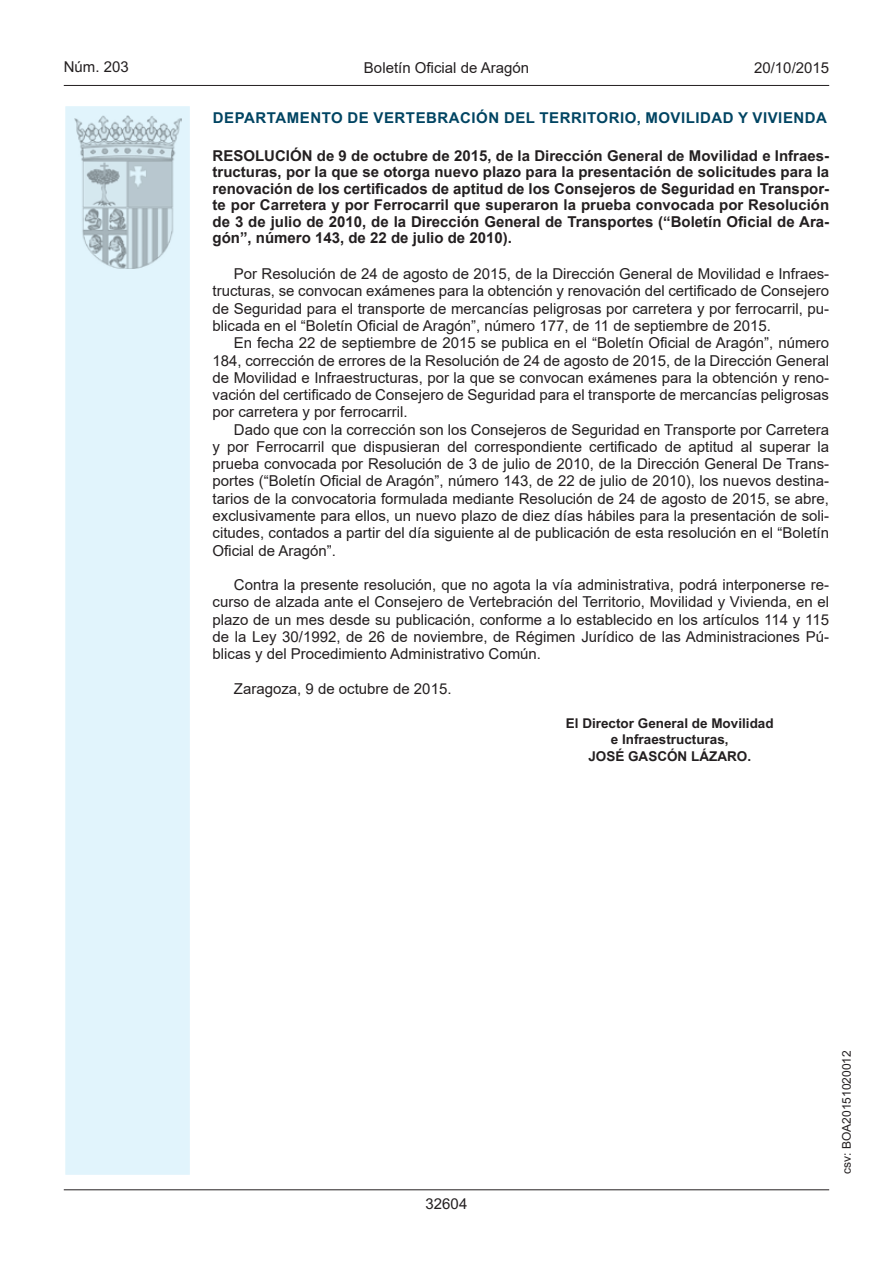
<style>
.page{position:relative;width:893px;height:1263px;background:#fff}
.page>*{position:absolute;margin:0;border:0;box-sizing:border-box;transform-origin:0 0}
.t1{font:15px/17.2px "Arial";color:#231f20;text-align:justify}
.t2{font:15px/16.5px "Arial Bold MT2";color:#231f20}
.t3{font:700 15px/16.5px "Arial";color:#231f20}
.t4{font:15px "Arial Bold MT2";letter-spacing:.035em;color:#004462}
.t5{font:15px "Arial MT2";color:#231f20}
.t6{font:13.5px/16.5px "Arial Bold MT2";color:#231f20;text-align:center}
.t7{font:700 13.5px "Arial";color:#231f20}
.t8{font:12px "Arial MT2";color:#231f20}
.s1{font-family:"Arial Bold MT2";font-weight:400}
</style>
<div class="page">
<hr style="left:64px;top:85px;width:765px;height:1px;background:#231f20">
<div style="left:64px;top:105px;width:127px;height:1071px;background:#e1f4fc;border:2px solid #fff"></div>
<img style="left:75px;top:115px;width:106px;height:153px">
<hr style="left:64px;top:1189px;width:765px;height:1px;background:#231f20">
<p class="t5" style="left:64px;top:57px;width:67px">Núm. 203</p>
<p class="t1" style="left:364px;top:59px;width:167px">Boletín Oficial de Aragón</p>
<p class="t5" style="left:754px;top:57px;width:77px">20/10/2015</p>
<p class="t4" style="left:213px;top:107px;width:616px">DEPARTAMENTO DE VERTEBRACIÓN DEL TERRITORIO, MOVILIDAD Y VIVIENDA</p>
<p class="t2" style="left:213px;top:147px;width:618px">RESOLUCIÓN de 9 de octubre de 2015, de la Dirección General de Movilidad e Infraes&shy;tructuras, por la que se otorga nuevo plazo para la presentación de solicitudes para la</p>
<p class="t3" style="left:213px;top:180px;width:618px">renovación de los certificados de aptitud de los Consejeros de Seguridad en Transpor<span class="s1">-</span></p>
<p class="t2" style="left:213px;top:197px;width:618px">te por Carretera y por Ferrocarril que superaron la prueba convocada por Resolución</p>
<p class="t3" style="left:213px;top:213px;width:618px">de 3 de julio de 2010, de la Dirección General de Transportes (“Boletín Oficial de Ara&shy;gón”, número 143, de 22 de julio de 2010).</p>
<p class="t1" style="left:213px;top:265px;width:618px;text-indent:21px">Por Resolución de 24 de agosto de 2015, de la Dirección General de Movilidad e Infraes&shy;tructuras, se convocan exámenes para la obtención y renovación del certificado de Consejero de Seguridad para el transporte de mercancías peligrosas por carretera y por ferrocarril, pu&shy;blicada en el “Boletín Oficial de Aragón”, número 177, de 11 de septiembre de 2015.</p>
<p class="t1" style="left:213px;top:334px;width:618px;text-indent:21px">En fecha 22 de septiembre de 2015 se publica en el “Boletín Oficial de Aragón”, número 184, corrección de errores de la Resolución de 24 de agosto de 2015, de la Dirección General de Movilidad e Infraestructuras, por la que se convocan exámenes para la obtención y reno&shy;vación del certificado de Consejero de Seguridad para el transporte de mercancías peligrosas por carretera y por ferrocarril.</p>
<p class="t1" style="left:213px;top:421px;width:618px;text-indent:21px">Dado que con la corrección son los Consejeros de Seguridad en Transporte por Carretera y por Ferrocarril que dispusieran del correspondiente certificado de aptitud al superar la prueba convocada por Resolución de 3 de julio de 2010, de la Dirección General De Trans&shy;portes (“Boletín Oficial de Aragón”, número 143, de 22 de julio de 2010), los nuevos destina&shy;tarios de la convocatoria formulada mediante Resolución de 24 de agosto de 2015, se abre, exclusivamente para ellos, un nuevo plazo de diez días hábiles para la presentación de soli&shy;citudes, contados a partir del día siguiente al de publicación de esta resolución en el “Boletín Oficial de Aragón”.</p>
<p class="t1" style="left:213px;top:576px;width:618px;text-indent:21px">Contra la presente resolución, que no agota la vía administrativa, podrá interponerse re&shy;curso de alzada ante el Consejero de Vertebración del Territorio, Movilidad y Vivienda, en el plazo de un mes desde su publicación, conforme a lo establecido en los artículos 114 y 115 de la Ley 30/1992, de 26 de noviembre, de Régimen Jurídico de las Administraciones Pú&shy;blicas y del Procedimiento Administrativo Común.</p>
<p class="t1" style="left:234px;top:680px;width:219px">Zaragoza, 9 de octubre de 2015.</p>
<p class="t6" style="left:566px;top:715px;width:209px">El Director General de Movilidad e Infraestructuras,</p>
<p class="t7" style="left:588px;top:746px;width:164px">JOSÉ GASCÓN LÁZARO.</p>
<p class="t5" style="left:426px;top:1193px;width:43px">32604</p>
<p class="t8" style="left:838px;top:1174px;width:125px;rotate:-90deg">csv: BOA20151020012</p>
</div>
